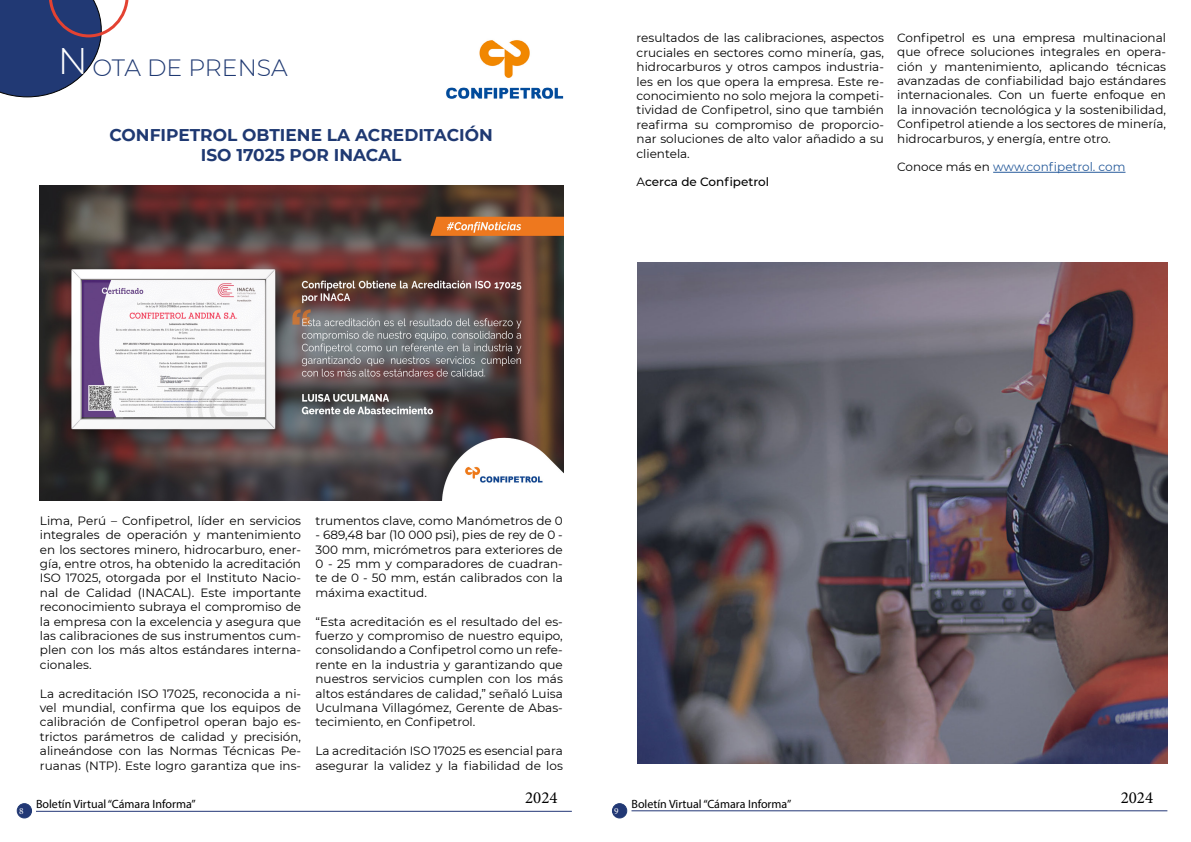
<style>
.page{position:relative;width:1191px;height:842px;background:#fff}
.page>*{position:absolute;margin:0;border:0;box-sizing:border-box;transform-origin:0 0}
.t1{font:300 23.5px "Montserrat";color:#1f3972}
.t2{font:700 17px/20.4px "Montserrat";color:#1f3972;text-align:center}
.t3{font:16.9px "Minion Pro";color:#000}
.t4{font:12px/14.4px "Montserrat";color:#000;text-align:justify}
.t5{font:12px "Myriad Pro";color:#000}
.t6{font:12px "Montserrat";color:#275b9b}
.t7{font:500 12px "Montserrat";color:#000}
.t8{font:9.4px "Minion Pro";color:#fff}
.s1{font-size:37px;color:#fff}
.s2{font-weight:400}
.s3{color:#000}
</style>
<div class="page">
<hr style="left:36px;top:811px;width:536px;height:1px;background:#233776">
<hr style="left:631px;top:810px;width:536px;height:1px;background:#233776">
<div style="left:17px;top:804px;width:15px;height:14px;background:#223875;border-radius:50%"></div>
<div style="left:17px;top:803px;width:15px;height:15px;border:1px solid #213974;border-radius:50%"></div>
<div style="left:612px;top:804px;width:15px;height:14px;background:#223875;border-radius:50%"></div>
<div style="left:612px;top:803px;width:15px;height:15px;border:1px solid #213974;border-radius:50%"></div>
<svg style="left:0;top:0;width:129px;height:97px"></svg>
<img style="left:40px;top:185px;width:523px;height:315px">
<hr style="left:993px;top:172px;width:132px;height:1px;background:#275b9b">
<img style="left:446px;top:40px;width:117px;height:59px">
<img style="left:638px;top:263px;width:529px;height:500px">
<h1 class="t1" style="left:58px;top:51px;width:231px"><span class="s1">N</span> OTA DE PRENSA</h1>
<h2 class="t2" style="left:109px;top:124px;width:385px">CONFIPETROL OBTIENE LA ACREDITACIÓN<br>ISO 17025 POR INACAL</h2>
<p class="t4" style="left:636px;top:31px;width:249px">resultados de las calibraciones, aspectos cruciales en sectores como minería, gas, hidrocarburos y otros campos industria&shy;les en los que opera la empresa. Este re&shy;conocimiento no solo mejora la competi&shy;tividad de Confipetrol, sino que también reafirma su compromiso de proporcio&shy;nar soluciones de alto valor añadido a su clientela.</p>
<p class="t7" style="left:636px;top:174px;width:134px"><span class="s2">A</span>cerca de Confipetrol</p>
<p class="t4" style="left:897px;top:30px;width:270px">Confipetrol es una empresa multinacional que ofrece soluciones integrales en opera&shy;ción y mantenimiento, aplicando técnicas avanzadas de confiabilidad bajo estándares internacionales. Con un fuerte enfoque en la innovación tecnológica y la sostenibilidad, Confipetrol atiende a los sectores de minería, hidrocarburos, y energía, entre otro.</p>
<p class="t6" style="left:897px;top:159px;width:230px"><span class="s3">Conoce más en</span> www.confipetrol. com</p>
<p class="t4" style="left:40px;top:513px;width:263px">Lima, Perú – Confipetrol, líder en servicios integrales de operación y mantenimiento en los sectores minero, hidrocarburo, ener&shy;gía, entre otros, ha obtenido la acreditación ISO 17025, otorgada por el Instituto Nacio&shy;nal de Calidad (INACAL). Este importante reconocimiento subraya el compromiso de la empresa con la excelencia y asegura que las calibraciones de sus instrumentos cum&shy;plen con los más altos estándares interna&shy;cionales.</p>
<p class="t4" style="left:40px;top:686px;width:263px">La acreditación ISO 17025, reconocida a ni&shy;vel mundial, confirma que los equipos de calibración de Confipetrol operan bajo es&shy;trictos parámetros de calidad y precisión, alineándose con las Normas Técnicas Pe&shy;ruanas (NTP). Este logro garantiza que ins-</p>
<p class="t4" style="left:315px;top:513px;width:249px">trumentos clave, como Manómetros de 0</p>
<p class="t4" style="left:315px;top:527px;width:249px">- 689,48 bar (10 000 psi), pies de rey de 0 - 300 mm, micrómetros para exteriores de 0 - 25 mm y comparadores de cuadran&shy;te de 0 - 50 mm, están calibrados con la máxima exactitud.</p>
<p class="t4" style="left:315px;top:614px;width:249px">“Esta acreditación es el resultado del es&shy;fuerzo y compromiso de nuestro equipo, consolidando a Confipetrol como un refe&shy;rente en la industria y garantizando que nuestros servicios cumplen con los más altos estándares de calidad,” señaló Luisa Uculmana Villagómez, Gerente de Abas&shy;tecimiento, en Confipetrol.</p>
<p class="t4" style="left:315px;top:743px;width:249px">La acreditación ISO 17025 es esencial para asegurar la validez y la fiabilidad de los</p>
<h3 class="t3" style="left:525px;top:786px;width:34px">2024</h3>
<h3 class="t3" style="left:1120px;top:786px;width:34px">2024</h3>
<p class="t5" style="left:36px;top:797px;width:161px">Boletín Virtual “Cámara Informa”</p>
<p class="t5" style="left:631px;top:796px;width:161px">Boletín Virtual “Cámara Informa”</p>
<p class="t8" style="left:19px;top:805px;width:6px">8</p>
<p class="t8" style="left:614px;top:805px;width:6px">9</p>
</div>
